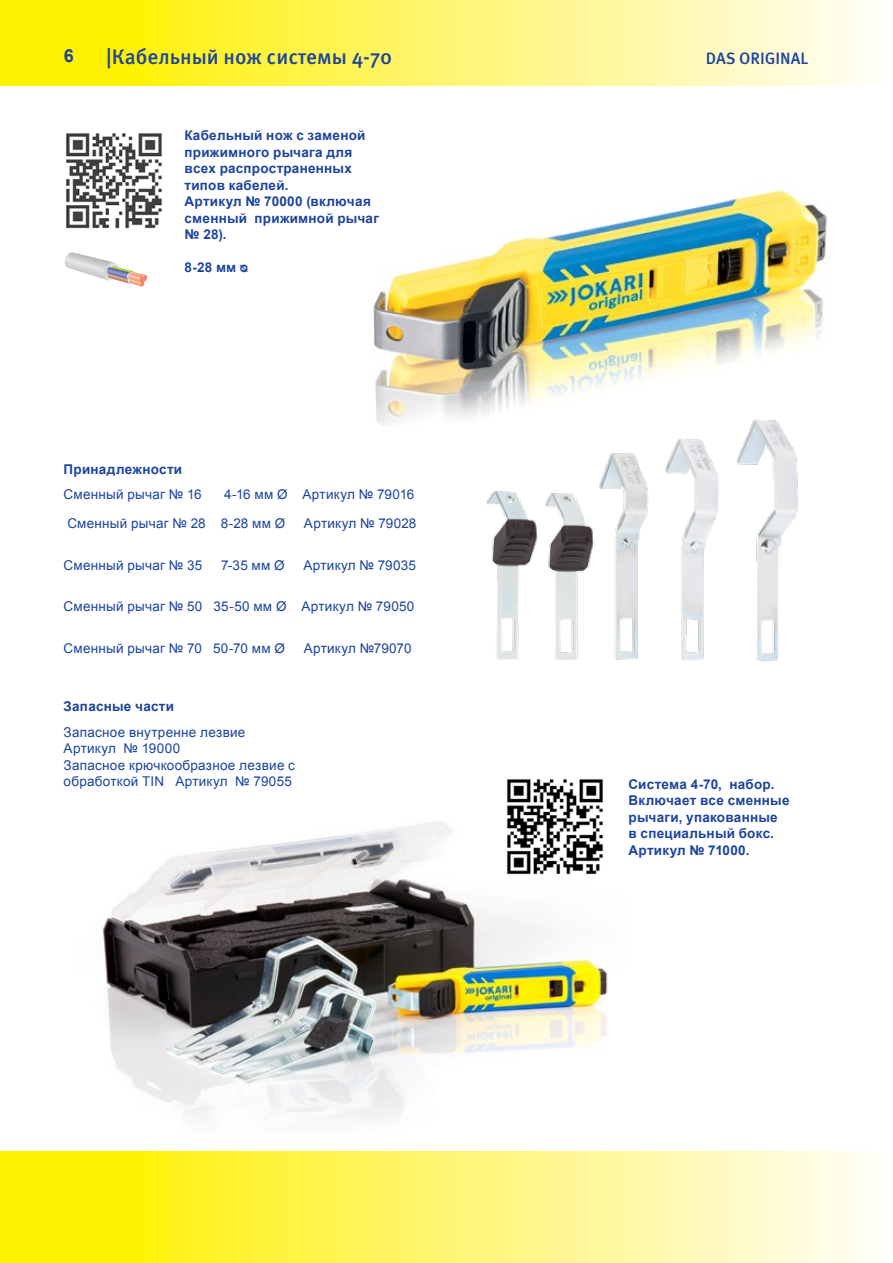
<style>
.page{position:relative;width:893px;height:1263px;background:#fff}
.page>*{position:absolute;margin:0;border:0;box-sizing:border-box;transform-origin:0 0}
.t1{font:500 21px "Meta Pro";color:#1c449c}
.t2{font:700 18px "Arial";color:#1c449c}
.t3{font:500 16.5px "Meta Pro";color:#1c449c}
.t4{font:13.5px/16.5px "Arial";letter-spacing:.02em;color:#1c449c}
.t5{font:700 13.5px/16.5px "Arial";letter-spacing:.015em;color:#1c449c}
</style>
<div class="page">
<div style="left:0;top:0;width:893px;height:85px;background:linear-gradient(to right,#fff000,#fffcf8)"></div>
<div style="left:0;top:1152px;width:893px;height:111px;background:linear-gradient(to right,#fff000,#fffcf8)"></div>
<img style="left:102px;top:821px;width:506px;height:298px">
<img style="left:373px;top:189px;width:455px;height:236px">
<img style="left:505px;top:779px;width:100px;height:98px">
<img style="left:66px;top:133px;width:96px;height:96px">
<svg style="left:64px;top:252px;width:83px;height:35px"></svg>
<img style="left:486px;top:491px;width:52px;height:169px">
<img style="left:545px;top:493px;width:50px;height:167px">
<img style="left:599px;top:453px;width:49px;height:207px">
<img style="left:665px;top:439px;width:54px;height:222px">
<img style="left:735px;top:418px;width:65px;height:243px">
<h2 class="t2" style="left:64px;top:44px;width:12px">6</h2>
<h1 class="t1" style="left:106px;top:43px;width:287px">|Кабельный нож системы 4-70</h1>
<p class="t3" style="left:706px;top:48px;width:104px">DAS ORIGINAL</p>
<p class="t5" style="left:185px;top:128px;width:196px">Кабельный нож с заменой прижимного рычага для всех распространенных типов кабелей.<br>Артикул № 70000 (включая сменный прижимной рычаг № 28).</p>
<p class="t5" style="left:185px;top:260px;width:65px">8-28 мм ᴓ</p>
<p class="t5" style="left:64px;top:462px;width:120px">Принадлежности</p>
<p class="t4" style="left:64px;top:486px;width:140px">Сменный рычаг № 16</p>
<p class="t4" style="left:67px;top:480px;width:348px;line-height:29.2px;text-indent:157px">4-16 мм Ø Артикул № 79016<br>Сменный рычаг № 28 8-28 мм Ø</p>
<p class="t4" style="left:304px;top:516px;width:114px">Артикул № 79028</p>
<p class="t4" style="left:64px;top:557px;width:140px">Сменный рычаг № 35</p>
<p class="t4" style="left:221px;top:557px;width:65px">7-35 мм Ø</p>
<p class="t4" style="left:303px;top:557px;width:114px">Артикул № 79035</p>
<p class="t4" style="left:64px;top:599px;width:352px">Сменный рычаг № 50 35-50 мм Ø Артикул № 79050</p>
<p class="t4" style="left:64px;top:640px;width:223px">Сменный рычаг № 70 50-70 мм Ø</p>
<p class="t4" style="left:304px;top:640px;width:109px">Артикул №79070</p>
<p class="t5" style="left:64px;top:699px;width:112px">Запасные части</p>
<p class="t4" style="left:64px;top:724px;width:233px">Запасное внутренне лезвие<br>Артикул № 19000<br>Запасное крючкообразное лезвие с обработкой TIN Артикул № 79055</p>
<p class="t5" style="left:628px;top:776px;width:162px">Система 4-70, набор.<br>Включает все сменные рычаги, упакованные<br>в специальный бокс.<br>Артикул № 71000.</p>
</div>
